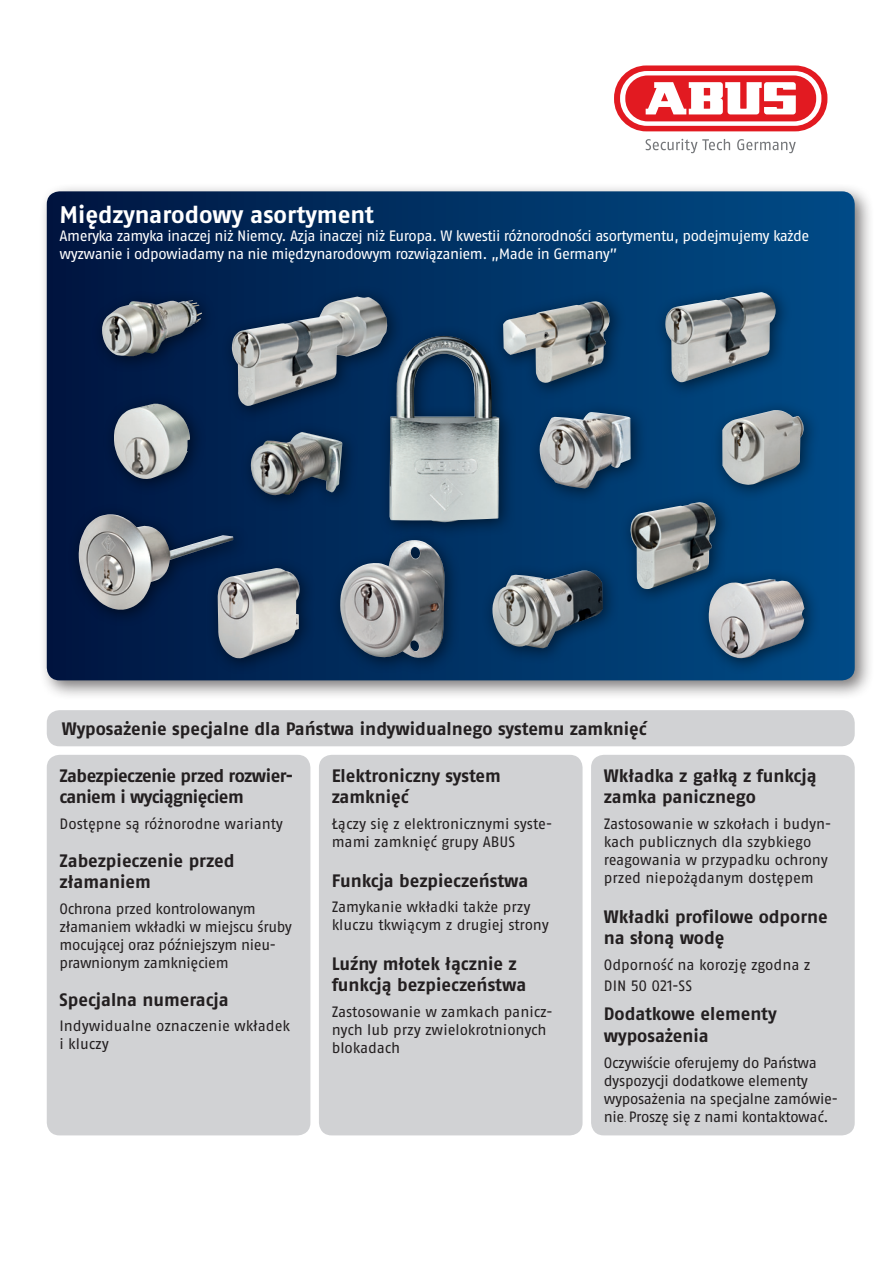
<style>
.page{position:relative;width:893px;height:1263px;background:#fff}
.page>*{position:absolute;margin:0;border:0;box-sizing:border-box;transform-origin:0 0}
.t1{font:700 24px "ABUS Fago Pro";color:#fff}
.t2{font:700 18px/21.6px "ABUS Fago Pro";color:#231f20}
.t3{font:700 18px/21.6px "ABUS Fago Pro";letter-spacing:-.03em;color:#231f20}
.t4{font:15px/18px "ABUS Fago Pro";letter-spacing:-.01em;color:#231f20}
.t5{font:15px/18px "ABUS Fago Pro";letter-spacing:-.03em;color:#fff}
.s1{font-size:7.5px}
</style>
<div class="page">
<div style="left:319px;top:755px;width:264px;height:380px;background:#d1d2d4;border-radius:13px"></div>
<div style="left:591px;top:755px;width:264px;height:380px;background:#d1d2d4;border-radius:13px"></div>
<div style="left:47px;top:710px;width:808px;height:36px;background:#d1d2d4;border-radius:13px"></div>
<div style="left:47px;top:755px;width:263px;height:380px;background:#d1d2d4;border-radius:13px"></div>
<div style="left:38px;top:183px;width:837px;height:517px;background:#231f20;opacity:.6"></div>
<svg style="left:47px;top:191px;width:808px;height:489px;background:#003164"></svg>
<div style="left:614px;top:65px;width:213px;height:66px;background:#e21a21;border-radius:32px"></div>
<div style="left:620px;top:71px;width:201px;height:55px;background:#fff;border-radius:27px"></div>
<div style="left:625px;top:75px;width:191px;height:46px;background:#e21a21;border-radius:22px"></div>
<svg style="left:646px;top:82px;width:150px;height:32px"></svg>
<svg style="left:646px;top:139px;width:84px;height:14px"></svg>
<svg style="left:737px;top:139px;width:59px;height:14px"></svg>
<div style="left:329px;top:529px;width:133px;height:146px;background:#231f20;opacity:.6"></div>
<img style="left:340px;top:540px;width:105px;height:119px">
<div style="left:379px;top:325px;width:137px;height:214px;background:#231f20;opacity:.6"></div>
<img style="left:390px;top:336px;width:110px;height:186px">
<div style="left:492px;top:291px;width:134px;height:108px;background:#231f20;opacity:.6"></div>
<img style="left:503px;top:301px;width:107px;height:82px">
<div style="left:655px;top:282px;width:137px;height:117px;background:#231f20;opacity:.6"></div>
<img style="left:665px;top:292px;width:111px;height:90px">
<div style="left:91px;top:290px;width:126px;height:83px;background:#001b47"></div>
<img style="left:102px;top:300px;width:100px;height:56px">
<div style="left:240px;top:422px;width:119px;height:90px;background:#231f20;opacity:.6"></div>
<img style="left:251px;top:432px;width:91px;height:63px">
<div style="left:103px;top:393px;width:104px;height:103px;background:#001b47"></div>
<img style="left:114px;top:404px;width:76px;height:76px">
<div style="left:68px;top:503px;width:182px;height:124px;background:#001b48"></div>
<img style="left:79px;top:514px;width:154px;height:97px">
<div style="left:207px;top:557px;width:109px;height:118px;background:#002350"></div>
<img style="left:218px;top:568px;width:82px;height:90px">
<div style="left:221px;top:286px;width:183px;height:136px;background:#231f20;opacity:.6"></div>
<img style="left:232px;top:297px;width:155px;height:109px">
<div style="left:529px;top:401px;width:119px;height:104px;background:#231f20;opacity:.6"></div>
<img style="left:539px;top:412px;width:92px;height:76px">
<div style="left:481px;top:560px;width:139px;height:105px;background:#231f20;opacity:.6"></div>
<img style="left:492px;top:570px;width:111px;height:78px">
<div style="left:711px;top:399px;width:109px;height:103px;background:#231f20;opacity:.6"></div>
<img style="left:722px;top:410px;width:82px;height:75px">
<div style="left:620px;top:492px;width:113px;height:114px;background:#231f20;opacity:.6"></div>
<img style="left:630px;top:502px;width:86px;height:87px">
<div style="left:698px;top:569px;width:122px;height:106px;background:#231f20;opacity:.6"></div>
<img style="left:709px;top:579px;width:95px;height:80px">
<h1 class="t1" style="left:60px;top:200px;width:316px">Międzynarodowy asortyment</h1>
<p class="t5" style="left:60px;top:227px;width:751px">Ameryka zamyka inaczej niż Niemcy. Azja inaczej niż Europa. W kwestii różnorodności asortymentu, podejmujemy każde wyzwanie i odpowiadamy na nie międzynarodowym rozwiązaniem. „Made in Germany”</p>
<p class="t2" style="left:62px;top:718px;width:586px">Wyposażenie specjalne dla Państwa indywidualnego systemu zamknięć</p>
<p class="t3" style="left:60px;top:765px;width:235px">Zabezpieczenie przed rozwier&shy;caniem i wyciągnięciem</p>
<p class="t4" style="left:60px;top:815px;width:225px">Dostępne są różnorodne warianty</p>
<p class="t2" style="left:60px;top:850px;width:177px">Zabezpieczenie przed złamaniem</p>
<p class="t4" style="left:60px;top:900px;width:234px">Ochrona przed kontrolowanym złamaniem wkładki w miejscu śruby mocującej oraz późniejszym nieu&shy;prawnionym zamknięciem</p>
<p class="t2" style="left:60px;top:988px;width:171px">Specjalna numeracja</p>
<p class="t4" style="left:60px;top:1017px;width:232px">Indywidualne oznaczenie wkładek i kluczy</p>
<p class="t2" style="left:332px;top:765px;width:171px">Elektroniczny system zamknięć</p>
<p class="t4" style="left:332px;top:815px;width:222px">Łączy się z elektronicznymi syste&shy;mami zamknięć grupy ABUS</p>
<p class="t2" style="left:332px;top:869px;width:198px">Funkcja bezpieczeństwa</p>
<p class="t4" style="left:332px;top:898px;width:219px">Zamykanie wkładki także przy kluczu tkwiącym z drugiej strony</p>
<p class="t2" style="left:332px;top:952px;width:196px">Luźny młotek łącznie z funkcją bezpieczeństwa</p>
<p class="t4" style="left:332px;top:1002px;width:222px">Zastosowanie w zamkach panicz&shy;nych lub przy zwielokrotnionych blokadach</p>
<p class="t2" style="left:604px;top:765px;width:214px">Wkładka z gałką z funkcją zamka panicznego</p>
<p class="t4" style="left:604px;top:815px;width:229px">Zastosowanie w szkołach i budyn&shy;kach publicznych dla szybkiego reagowania w przypadku ochrony przed niepożądanym dostępem</p>
<p class="t2" style="left:604px;top:905px;width:225px">Wkładki profilowe odporne na słoną wodę</p>
<p class="t4" style="left:604px;top:954px;width:208px;line-height:21.6px">Odporność na korozję zgodna z<br>DIN 50 021-SS</p>
<p class="t2" style="left:604px;top:1003px;width:174px">Dodatkowe elementy wyposażenia</p>
<p class="t4" style="left:604px;top:1053px;width:235px">Oczywiście oferujemy do Państwa dyspozycji dodatkowe elementy wyposażenia na specjalne zamówie&shy;nie<span class="s1">.</span> Proszę się z nami kontaktować.</p>
</div>
